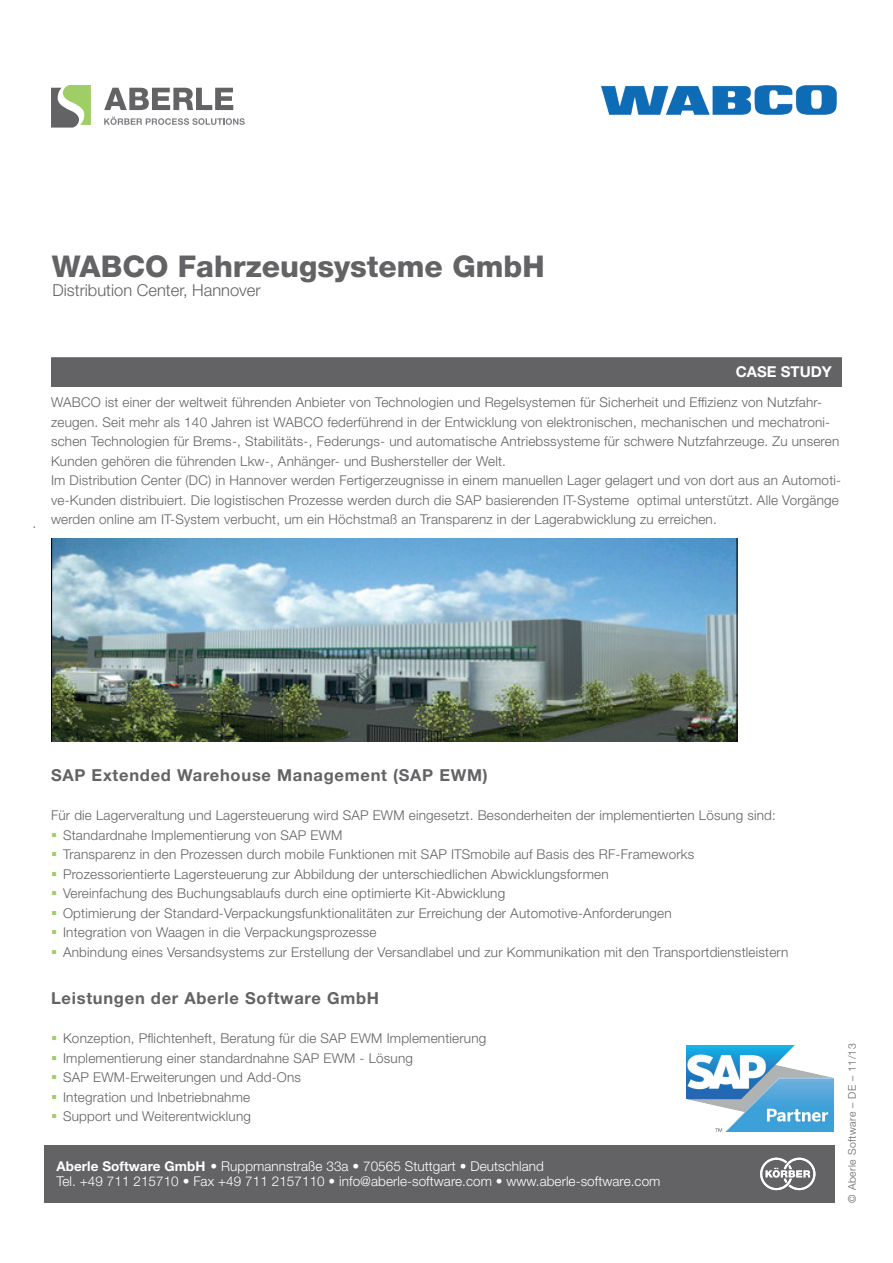
<style>
.page{position:relative;width:893px;height:1263px;background:#fff}
.page>*{position:absolute;margin:0;border:0;box-sizing:border-box;transform-origin:0 0}
.t1{font:800 30px "Helvetica Neue LT Pro";color:#636366}
.t2{font:700 16.5px "Helvetica Neue LT Pro";letter-spacing:.045em;color:#636366}
.t3{font:300 16.5px "Helvetica Neue LT Pro";color:#636366}
.t4{font:700 15px "Helvetica Neue LT Pro";color:#fff}
.t5{font:300 13.5px/19.5px "Helvetica Neue LT Pro";letter-spacing:.015em;color:#636366}
.t6{font:300 13.5px/15px "Helvetica Neue LT Pro";letter-spacing:.005em;color:#fff}
.t7{font:300 10.5px "Helvetica Neue LT Pro";letter-spacing:.045em;color:#636366}
.s1{color:#9fce66}
.s2{font-weight:700}
</style>
<div class="page">
<div style="left:44px;top:1145px;width:791px;height:57px;background:#636366"></div>
<svg style="left:760px;top:1158px;width:55px;height:32px"></svg>
<svg style="left:51px;top:85px;width:40px;height:43px"></svg>
<svg style="left:104px;top:117px;width:141px;height:8px"></svg>
<svg style="left:104px;top:88px;width:129px;height:22px"></svg>
<img style="left:687px;top:1046px;width:146px;height:86px">
<img style="left:51px;top:539px;width:686px;height:202px">
<img style="left:601px;top:85px;width:235px;height:30px">
<div style="left:52px;top:358px;width:789px;height:28px;background:#636366"></div>
<div style="left:51px;top:357px;width:791px;height:30px;border:2px solid #636366"></div>
<h1 class="t1" style="left:52px;top:249px;width:494px">WABCO Fahrzeugsysteme GmbH</h1>
<p class="t3" style="left:53px;top:280px;width:210px">Distribution Center, Hannover</p>
<p class="t5" style="left:33px;top:513px;width:5px">.</p>
<p class="t4" style="left:736px;top:363px;width:98px">CASE STUDY</p>
<p class="t5" style="left:51px;top:393px;width:792px">WABCO ist einer der weltweit führenden Anbieter von Technologien und Regelsystemen für Sicherheit und Effizienz von Nutzfahr&shy;zeugen. Seit mehr als 140 Jahren ist WABCO federführend in der Entwicklung von elektronischen, mechanischen und mechatroni&shy;schen Technologien für Brems-, Stabilitäts-, Federungs- und automatische Antriebssysteme für schwere Nutzfahrzeuge. Zu unseren Kunden gehören die führenden Lkw-, Anhänger- und Bushersteller der Welt.<br>Im Distribution Center (DC) in Hannover werden Fertigerzeugnisse in einem manuellen Lager gelagert und von dort aus an Automoti&shy;ve-Kunden distribuiert. Die logistischen Prozesse werden durch die SAP basierenden IT-Systeme optimal unterstützt. Alle Vorgänge werden online am IT-System verbucht, um ein Höchstmaß an Transparenz in der Lagerabwicklung zu erreichen.</p>
<p class="t2" style="left:51px;top:765px;width:438px">SAP Extended Warehouse Management (SAP EWM)</p>
<p class="t5" style="left:51px;top:805px;width:726px">Für die Lagerveraltung und Lagersteuerung wird SAP EWM eingesetzt. Besonderheiten der implementierten Lösung sind:</p>
<p class="t5" style="left:51px;top:825px;width:293px"><span class="s1">▪</span> Standardnahe Implementierung von SAP EWM</p>
<p class="t5" style="left:51px;top:844px;width:645px"><span class="s1">▪</span> Transparenz in den Prozessen durch mobile Funktionen mit SAP ITSmobile auf Basis des RF-Frameworks</p>
<p class="t5" style="left:51px;top:864px;width:559px"><span class="s1">▪</span> Prozessorientierte Lagersteuerung zur Abbildung der unterschiedlichen Abwicklungsformen</p>
<p class="t5" style="left:51px;top:883px;width:456px"><span class="s1">▪</span> Vereinfachung des Buchungsablaufs durch eine optimierte Kit-Abwicklung</p>
<p class="t5" style="left:51px;top:903px;width:622px"><span class="s1">▪</span> Optimierung der Standard-Verpackungsfunktionalitäten zur Erreichung der Automotive-Anforderungen</p>
<p class="t5" style="left:51px;top:922px;width:327px"><span class="s1">▪</span> Integration von Waagen in die Verpackungsprozesse</p>
<p class="t5" style="left:51px;top:942px;width:739px"><span class="s1">▪</span> Anbindung eines Versandsystems zur Erstellung der Versandlabel und zur Kommunikation mit den Transportdienstleistern</p>
<p class="t2" style="left:51px;top:988px;width:330px">Leistungen der Aberle Software GmbH</p>
<p class="t5" style="left:51px;top:1028px;width:437px"><span class="s1">▪</span> Konzeption, Pflichtenheft, Beratung für die SAP EWM Implementierung</p>
<p class="t5" style="left:51px;top:1048px;width:363px"><span class="s1">▪</span> Implementierung einer standardnahne SAP EWM - Lösung</p>
<p class="t5" style="left:51px;top:1067px;width:252px"><span class="s1">▪</span> SAP EWM-Erweiterungen und Add-Ons</p>
<p class="t5" style="left:51px;top:1087px;width:201px"><span class="s1">▪</span> Integration und Inbetriebnahme</p>
<p class="t5" style="left:51px;top:1106px;width:201px"><span class="s1">▪</span> Support und Weiterentwicklung</p>
<p class="t6" style="left:56px;top:1159px;width:606px"><span class="s2">Aberle Software GmbH •</span> Ruppmannstraße 33a • 70565 Stuttgart • Deutschland<br>Tel. +49 711 215710 • Fax +49 711 2157110 • info@aberle-software.com • www.aberle-software.com</p>
<p class="t7" style="left:846px;top:1202px;width:161px;rotate:-90deg">© Aberle Software – DE – 11/13</p>
</div>
